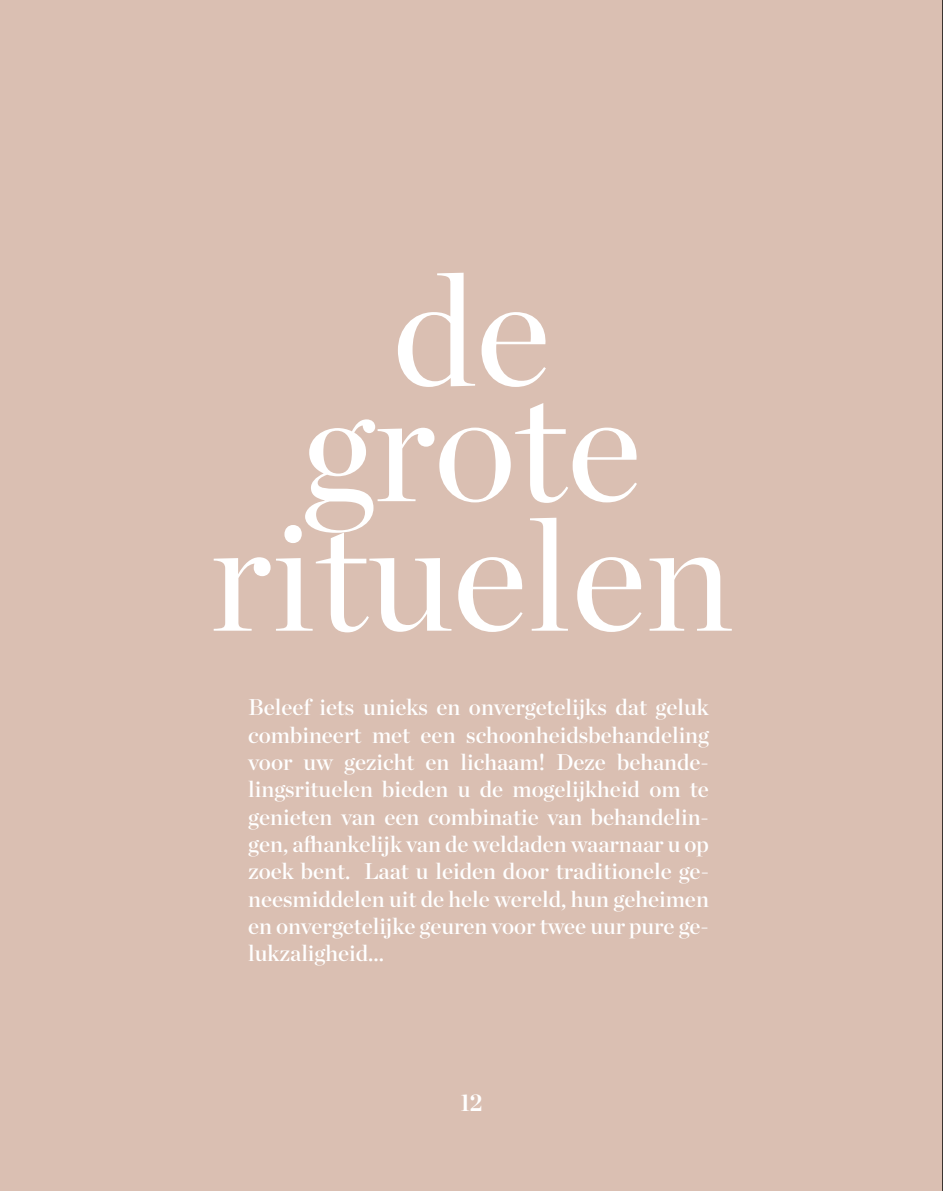
<style>
.page{position:relative;width:943px;height:1191px;background:#dabfb2}
.page>*{position:absolute;margin:0;border:0;box-sizing:border-box;transform-origin:0 0}
.t1{font:157.5px/115.5px "Chronicle Display";color:#fff;text-align:center}
.t2{font:700 24.5px "Chronicle Display";color:#fff;scale:.9 1}
.t3{font:22.75px/27.3px "Chronicle Display Semi";color:#fff;text-align:justify}
</style>
<div class="page">
<hr style="left:942px;top:0;width:1px;height:1191px;background:#000">
<h1 class="t1" style="left:301px;top:261px;width:342px">de grote</h1>
<h1 class="t1" style="left:210px;top:506px;width:524px">rituelen</h1>
<p class="t3" style="left:248px;top:692px;width:462px">Beleef iets unieks en onvergetelijks dat geluk combineert met een schoonheidsbehandeling voor uw gezicht en lichaam! Deze behande&shy;lingsrituelen bieden u de mogelijkheid om te genieten van een combinatie van behandelin&shy;gen, afhankelijk van de weldaden waarnaar u op zoek bent. Laat u leiden door traditionele ge&shy;neesmiddelen uit de hele wereld, hun geheimen en onvergetelijke geuren voor twee uur pure ge&shy;lukzaligheid...</p>
<p class="t2" style="left:460px;top:1083px;width:26px">12</p>
</div>
